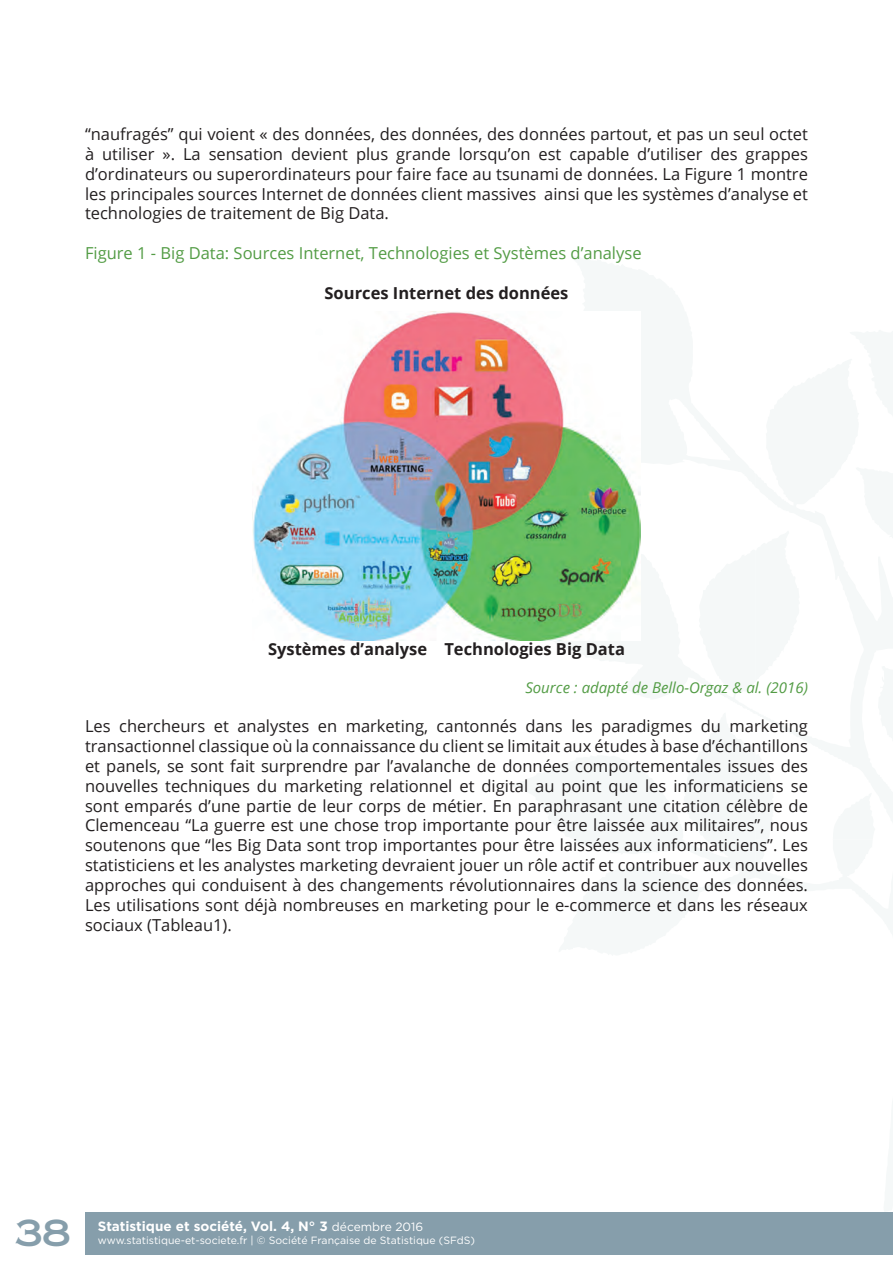
<style>
.page{position:relative;width:893px;height:1263px;background:#fff}
.page>*{position:absolute;margin:0;border:0;box-sizing:border-box;transform-origin:0 0}
.t1{font:36px "Copperplate Gothic Std 31 AB";color:#869eab}
.t2{font:16.5px/19.8px "Open Sans";color:#231f20;text-align:justify}
.t3{font:16.5px "Open Sans";color:#539c45}
.t4{font:700 16.5px "Open Sans";color:#231f20}
.t5{font:italic 15px "Open Sans";color:#539c45}
.t6{font:700 13.5px "Gotham";color:#fff}
.t7{font:10.5px "Gotham";color:#fff}
.s1{font-weight:400;font-size:12px}
</style>
<div class="page">
<div style="left:85px;top:1212px;width:808px;height:42px;background:#869eab"></div>
<img style="left:252px;top:311px;width:388px;height:329px">
<p class="t2" style="left:85px;top:124px;width:724px">“naufragés” qui voient « des données, des données, des données partout, et pas un seul octet à utiliser ». La sensation devient plus grande lorsqu’on est capable d’utiliser des grappes d’ordinateurs ou superordinateurs pour faire face au tsunami de données. La Figure 1 montre les principales sources Internet de données client massives ainsi que les systèmes d’analyse et technologies de traitement de Big Data.</p>
<p class="t3" style="left:85px;top:242px;width:558px">Figure 1 - Big Data: Sources Internet, Technologies et Systèmes d’analyse</p>
<p class="t4" style="left:325px;top:281px;width:245px">Sources Internet des données</p>
<p class="t4" style="left:268px;top:637px;width:358px">Systèmes d’analyse Technologies Big Data</p>
<p class="t5" style="left:525px;top:677px;width:284px">Source : adapté de Bello-Orgaz &amp; al. (2016)</p>
<p class="t2" style="left:85px;top:716px;width:724px">Les chercheurs et analystes en marketing, cantonnés dans les paradigmes du marketing transactionnel classique où la connaissance du client se limitait aux études à base d’échantillons et panels, se sont fait surprendre par l’avalanche de données comportementales issues des nouvelles techniques du marketing relationnel et digital au point que les informaticiens se sont emparés d’une partie de leur corps de métier. En paraphrasant une citation célèbre de Clemenceau “La guerre est une chose trop importante pour être laissée aux militaires”, nous soutenons que “les Big Data sont trop importantes pour être laissées aux informaticiens”. Les statisticiens et les analystes marketing devraient jouer un rôle actif et contribuer aux nouvelles approches qui conduisent à des changements révolutionnaires dans la science des données.<br>Les utilisations sont déjà nombreuses en marketing pour le e-commerce et dans les réseaux sociaux (Tableau1).</p>
<h1 class="t1" style="left:15px;top:1212px;width:58px">38</h1>
<p class="t6" style="left:98px;top:1217px;width:327px">Statistique et société, Vol. 4, N° 3 <span class="s1">décembre 2016</span></p>
<p class="t7" style="left:98px;top:1233px;width:379px">www.statistique-et-societe.fr | © Société Française de Statistique (SFdS)</p>
</div>
